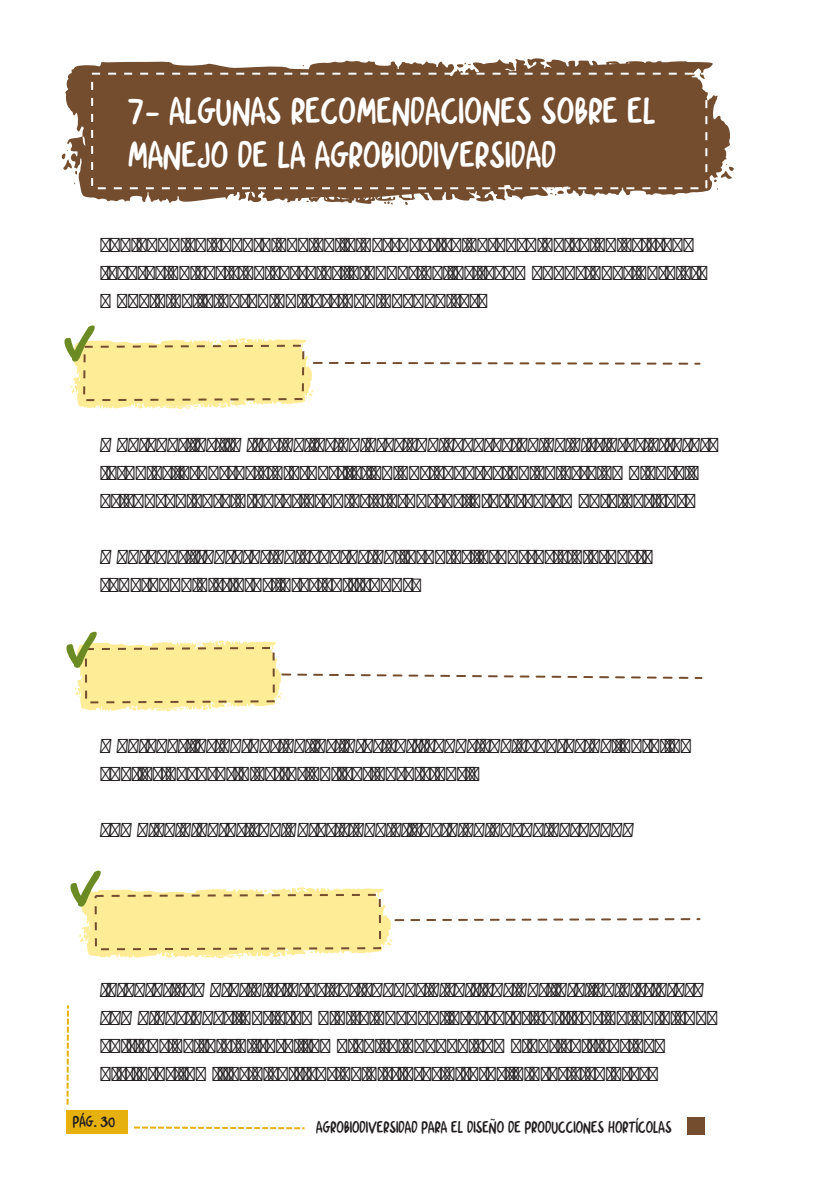
<style>
.page{position:relative;width:840px;height:1191px;background:#fff}
.page>*{position:absolute;margin:0;border:0;box-sizing:border-box;transform-origin:0 0}
.t1{font:38px/44px "Chicken Soup";letter-spacing:-.005em;color:#fff}
.t2{font:20px/28px "Asap";letter-spacing:-.005em;color:#231f20}
.t3{font:italic 600 20px/28px "Asap";letter-spacing:-.005em;color:#231f20}
.t4{font:17px "Chicken Soup";letter-spacing:-.01em;color:#231f20;scale:.95 1}
.t5{font:16px "Chicken Soup";color:#231f20}
.s1{font-weight:600;font-style:italic}
.s2{font-size:19px}
.s3{font-weight:400;font-style:normal}
</style>
<div class="page">
<svg style="left:66px;top:1005px;width:3px;height:99px"></svg>
<div style="left:66px;top:1110px;width:62px;height:24px;background:#e6b00d"></div>
<svg style="left:134px;top:1126px;width:171px;height:4px"></svg>
<div style="left:686px;top:1117px;width:18px;height:17px;background:#744c2e"></div>
<svg style="left:61px;top:58px;width:672px;height:147px;fill:#744c2e"></svg>
<div style="left:91px;top:73px;width:616px;height:116px;border:2px dashed #fff"></div>
<svg style="left:64px;top:325px;width:637px;height:85px"></svg>
<svg style="left:66px;top:631px;width:637px;height:81px"></svg>
<svg style="left:70px;top:870px;width:631px;height:89px"></svg>
<h1 class="t1" style="left:128px;top:90px;width:529px">7- ALGUNAS RECOMENDACIONES SOBRE EL<br>MANEJO DE LA AGROBIODIVERSIDAD</h1>
<p class="t2" style="left:100px;top:231px;width:598px">TENIENDO EN CUENTA QUE EN LA PERSPECTIVA AGROECOLÓGICA NO EXISTEN<br>RECETAS ÚNICAS Y UNIVERSALES, ALGUNAS DE LAS RECOMENDACIONES PARA EL<br>MANEJO DE LA AGROBIODIVERSIDAD PUEDEN SER:</p>
<p class="t3" style="left:100px;top:430px;width:609px">MANTENER LOS LÍMITES DE LAS QUINTAS CON VEGETACIÓN DE DISTINTAS ALTURAS</p>
<p class="t2" style="left:100px;top:458px;width:589px">(ÁRBOLES, ARBUSTOS Y HIERBAS). SI NO HAY VEGETACIÓN EN ESTE AMBIENTE,<br>ES CONVENIENTE PLANTAR ÁRBOLES Y ARBUSTOS, PREFERENTEMENTE NATIVOS.</p>
<p class="t2" style="left:100px;top:542px;width:543px"><span class="s1">MANTENER FRONTERAS DE VEGETACIÓN</span> (ÁRBOLES, ARBUSTOS Y HIERBAS)<br>SEPARANDO DISTINTOS LOTES CULTIVADOS<span class="s2">.</span></p>
<p class="t3" style="left:100px;top:731px;width:581px">MANTENER LOS BORDES DE LOS LOTES CULTIVADOS CON VEGETACIÓN<span class="s3">, PARA LO<br>CUAL ES NECESARIO EVITAR APLICAR HERBICIDAS.</span></p>
<p class="t3" style="left:100px;top:815px;width:527px">TAMBIÉN PLANTAS CON FLORES Y QUE EL SUELO NO QUEDE DESNUDO.</p>
<p class="t2" style="left:100px;top:976px;width:608px"><span class="s1">INTENTAR SEMBRAR DISTINTAS VARIEDADES O CULTIVOS POR LOTE, EN DISTINTAS COMBINACIONES</span>: POR EJEMPLO SE PUEDEN INTERCALAR CULTIVOS DE HOJA CON CULTIVOS DE RAÍZ O FRUTO; TAMBIÉN SE PUEDEN COMBINAR CULTIVOS DE DISTINTAS FAMILIAS O CULTIVOS DE DISTINTAS ALTURAS, OLORES Y COLORES.</p>
<p class="t5" style="left:73px;top:1112px;width:44px">PÁG. 30</p>
<p class="t4" style="left:316px;top:1117px;width:375px">AGROBIODIVERSIDAD PARA EL DISEÑO DE PRODUCCIONES HORTÍCOLAS</p>
</div>
